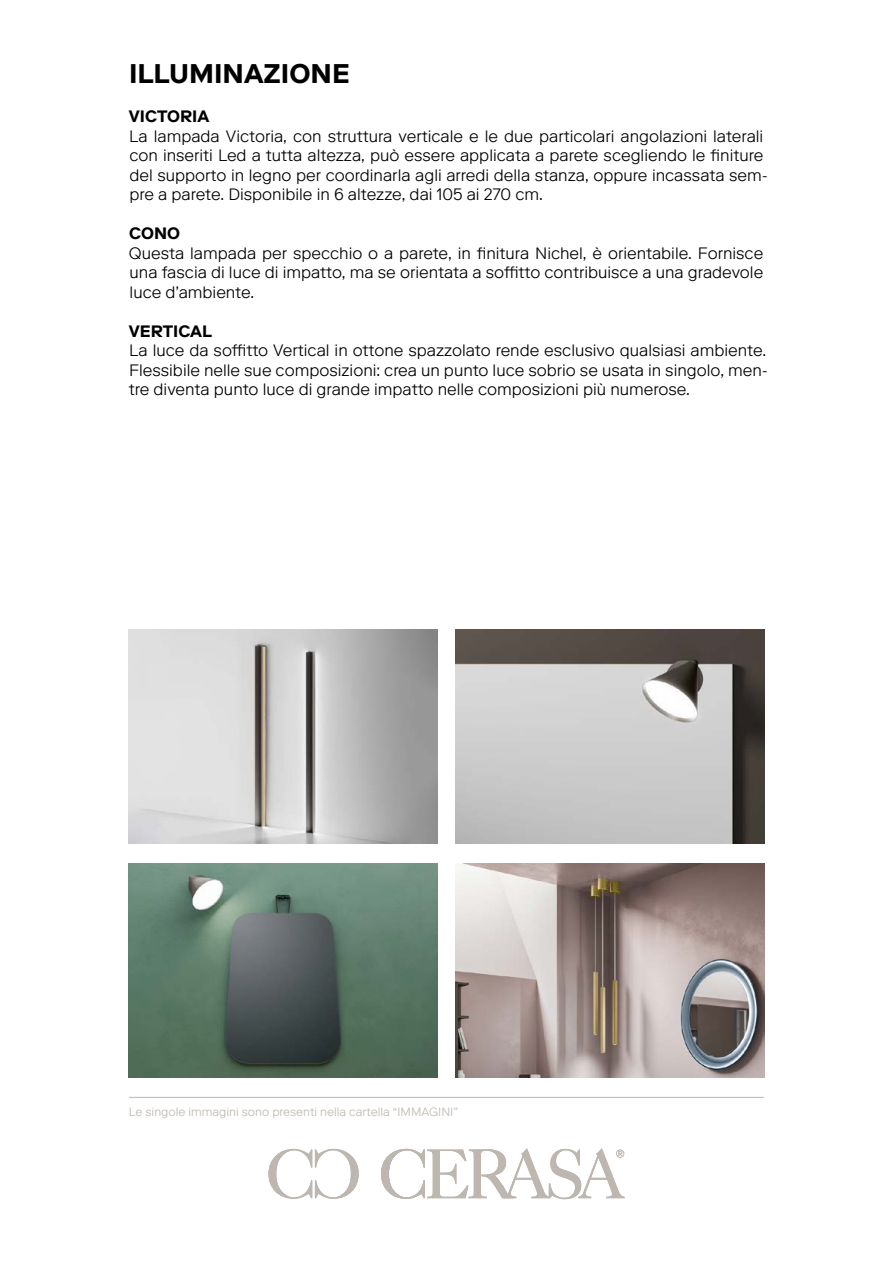
<style>
.page{position:relative;width:893px;height:1263px;background:#fff}
.page>*{position:absolute;margin:0;border:0;box-sizing:border-box;transform-origin:0 0}
.t1{font:700 27px "Riforma";color:#000}
.t2{font:300 16.5px/19.5px "Riforma";color:#000;text-align:justify}
.t3{font:700 16.5px "Riforma";color:#000}
.t4{font:300 12px "Riforma";color:#bdb7b0}
</style>
<div class="page">
<hr style="left:129px;top:1097px;width:635px;height:1px;background:#bdb7b0">
<svg style="left:381px;top:1148px;width:243px;height:51px"></svg>
<svg style="left:268px;top:1149px;width:91px;height:50px"></svg>
<img style="left:129px;top:629px;width:309px;height:215px">
<img style="left:455px;top:629px;width:309px;height:215px">
<img style="left:129px;top:863px;width:309px;height:215px">
<img style="left:455px;top:863px;width:309px;height:215px">
<h1 class="t1" style="left:129px;top:56px;width:222px">ILLUMINAZIONE</h1>
<p class="t3" style="left:129px;top:106px;width:82px">VICTORIA</p>
<p class="t2" style="left:129px;top:126px;width:640px;text-align:left">La lampada Victoria, con struttura verticale e le due particolari angolazioni laterali con inseriti Led a tutta altezza, può essere applicata a parete scegliendo le finiture del supporto in legno per coordinarla agli arredi della stanza, oppure incassata sem&shy;pre a parete. Disponibile in 6 altezze, dai 105 ai 270 cm.</p>
<p class="t3" style="left:129px;top:223px;width:52px">CONO</p>
<p class="t2" style="left:129px;top:243px;width:636px">Questa lampada per specchio o a parete, in finitura Nichel, è orientabile. Fornisce una fascia di luce di impatto, ma se orientata a soffitto contribuisce a una gradevole luce d’ambiente.</p>
<p class="t3" style="left:129px;top:320px;width:85px">VERTICAL</p>
<p class="t2" style="left:129px;top:341px;width:641px">La luce da soffitto Vertical in ottone spazzolato rende esclusivo qualsiasi ambiente.<br>Flessibile nelle sue composizioni: crea un punto luce sobrio se usata in singolo, men&shy;tre diventa punto luce di grande impatto nelle composizioni più numerose.</p>
<p class="t4" style="left:129px;top:1104px;width:331px">Le singole immagini sono presenti nella cartella “IMMAGINI”</p>
</div>
